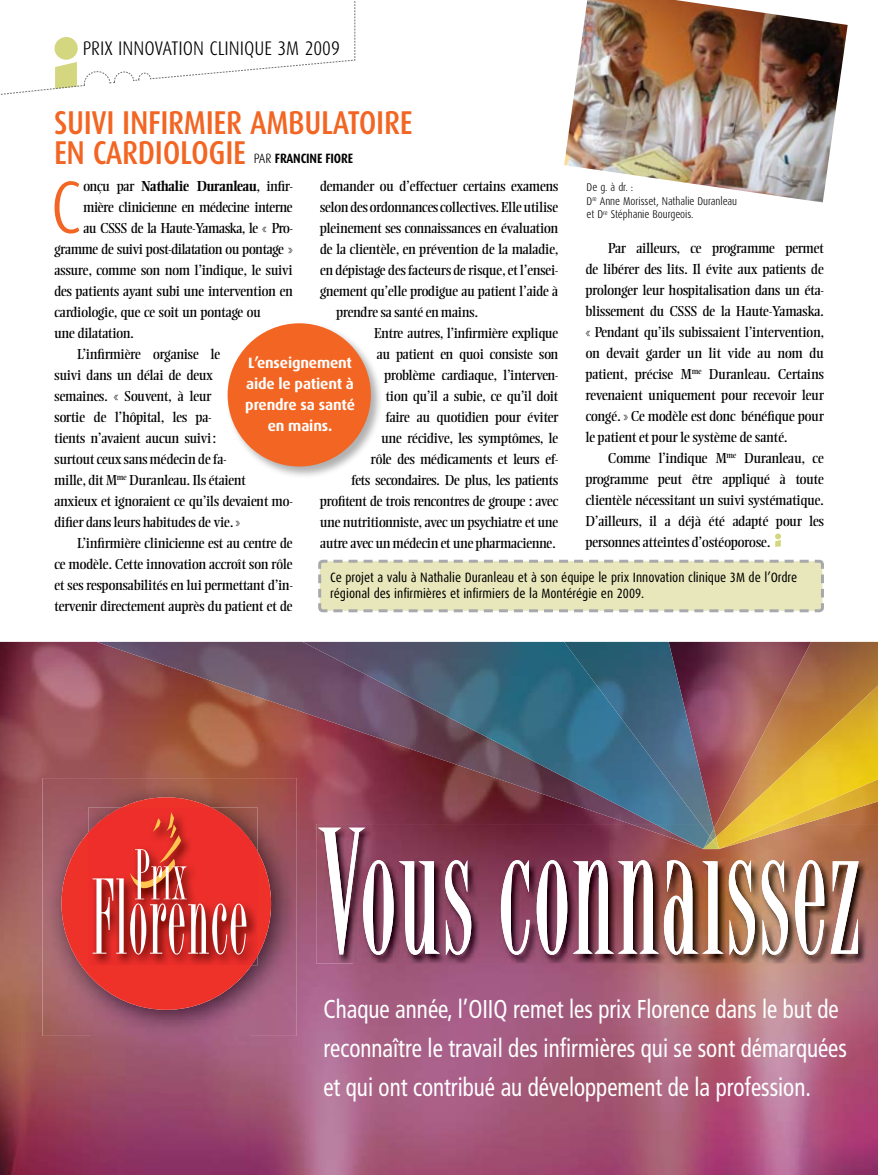
<style>
.page{position:relative;width:878px;height:1175px;background:#fff}
.page>*{position:absolute;margin:0;border:0;box-sizing:border-box;transform-origin:0 0}
.t1{font:300 73.95px "Dax Condensed";color:#f26522}
.t2{font:500 33px/30px "Dax Condensed";letter-spacing:-.01em;color:#f26522}
.t3{font:condensed 25.8px/38.7px "Frutiger";color:#fff;scale:.89 1}
.t4{font:300 19.65px "Dax Condensed";color:#000}
.t5{font:700 15px/21px "Dax";letter-spacing:-.01em;color:#fff;text-align:center}
.t6{font:14.25px/21px "Ellington";letter-spacing:-.03em;color:#000;text-align:justify}
.t7{font:700 14.25px "Ellington";letter-spacing:-.04em;color:#000}
.t8{font:13.5px/16.5px "Dax Condensed";color:#000}
.t9{font:700 13.5px "Dax Condensed";letter-spacing:-.01em;color:#000}
.t10{font:300 11.25px/13.5px "Dax Condensed";letter-spacing:-.005em;color:#000}
.s1{font-weight:300}
.s2{font-weight:400}
</style>
<div class="page">
<svg style="left:0;top:1px;width:355px;height:94px"></svg>
<svg style="left:775px;top:533px;width:6px;height:14px"></svg>
<img style="left:564px;top:0;width:283px;height:202px">
<img style="left:0;top:642px;width:97px;height:148px">
<img style="left:712px;top:642px;width:4px;height:49px">
<img style="left:712px;top:691px;width:4px;height:133px">
<img style="left:0;top:790px;width:92px;height:384px">
<img style="left:250px;top:840px;width:104px;height:334px">
<img style="left:354px;top:963px;width:524px;height:211px">
<img style="left:92px;top:1035px;width:158px;height:139px">
<img style="left:316px;top:824px;width:562px;height:139px">
<img style="left:318px;top:825px;width:560px;height:130px">
<img style="left:42px;top:778px;width:255px;height:257px">
<div style="left:61px;top:797px;width:210px;height:212px;background:#ee3229;border-radius:50%"></div>
<img style="left:88px;top:807px;width:169px;height:158px">
<svg style="left:93px;top:812px;width:153px;height:142px"></svg>
<img style="left:97px;top:642px;width:205px;height:182px">
<img style="left:630px;top:824px;width:70px;height:25px">
<img style="left:700px;top:642px;width:12px;height:182px">
<img style="left:302px;top:642px;width:398px;height:182px">
<img style="left:654px;top:824px;width:49px;height:24px">
<img style="left:703px;top:824px;width:99px;height:25px">
<img style="left:716px;top:642px;width:162px;height:182px">
<img style="left:703px;top:828px;width:13px;height:8px">
<img style="left:729px;top:685px;width:149px;height:139px">
<img style="left:716px;top:824px;width:59px;height:24px">
<svg style="left:703px;top:836px;width:16px;height:13px"></svg>
<img style="left:703px;top:837px;width:15px;height:3px">
<img style="left:703px;top:840px;width:15px;height:9px">
<svg style="left:318px;top:559px;width:506px;height:54px;background:#e4e3bd"></svg>
<div style="left:225px;top:321px;width:158px;height:157px;background:#000;opacity:.31"></div>
<div style="left:227px;top:323px;width:144px;height:143px;background:#f26522;border-radius:50%"></div>
<h3 class="t4" style="left:83px;top:37px;width:258px">PRIX INNOVATION CLINIQUE 3M 2009</h3>
<h2 class="t2" style="left:54px;top:108px;width:360px">SUIVI INFIRMIER AMBULATOIRE<br>EN CARDIOLOGIE</h2>
<p class="t9" style="left:254px;top:151px;width:101px"><span class="s1">par</span> FRANCINE FIORE</p>
<p class="t7" style="left:83px;top:178px;width:211px"><span class="s2">onçu par</span> Nathalie Duranleau<span class="s2">, infir-</span></p>
<p class="t6" style="left:83px;top:196px;width:211px">mière clinicienne en médecine interne</p>
<p class="t6" style="left:83px;top:217px;width:211px">au CSSS de la Haute-Yamaska, le « Pro-</p>
<p class="t6" style="left:54px;top:238px;width:240px">gramme de suivi post-dilatation ou pontage »</p>
<p class="t6" style="left:54px;top:259px;width:240px">assure, comme son nom l’indique, le suivi</p>
<p class="t6" style="left:54px;top:280px;width:240px">des patients ayant subi une intervention en</p>
<p class="t6" style="left:54px;top:301px;width:208px">cardiologie, que ce soit un pontage ou</p>
<p class="t6" style="left:54px;top:322px;width:81px">une dilatation.</p>
<p class="t6" style="left:77px;top:343px;width:145px">L’infirmière organise le</p>
<p class="t6" style="left:54px;top:364px;width:160px">suivi dans un délai de deux</p>
<p class="t6" style="left:54px;top:385px;width:159px">semaines. « Souvent, à leur</p>
<p class="t6" style="left:54px;top:406px;width:159px">sortie de l’hôpital, les pa-</p>
<p class="t6" style="left:54px;top:427px;width:163px">tients n’avaient aucun suivi:</p>
<p class="t6" style="left:54px;top:448px;width:174px">surtout ceux sans médecin de fa-</p>
<p class="t6" style="left:54px;top:469px;width:193px">mille, dit M<sup>me</sup> Duranleau. Ils étaient</p>
<p class="t6" style="left:54px;top:490px;width:240px">anxieux et ignoraient ce qu’ils devaient mo-</p>
<p class="t6" style="left:54px;top:511px;width:187px">difier dans leurs habitudes de vie. »</p>
<p class="t6" style="left:77px;top:532px;width:217px">L’infirmière clinicienne est au centre de</p>
<p class="t6" style="left:54px;top:553px;width:240px">ce modèle. Cette innovation accroît son rôle</p>
<p class="t6" style="left:54px;top:574px;width:240px">et ses responsabilités en lui permettant d’in-</p>
<p class="t6" style="left:54px;top:595px;width:240px">tervenir directement auprès du patient et de</p>
<p class="t6" style="left:320px;top:175px;width:240px">demander ou d’effectuer certains examens</p>
<p class="t6" style="left:320px;top:196px;width:240px">selon des ordonnances collectives. Elle utilise</p>
<p class="t6" style="left:320px;top:217px;width:240px">pleinement ses connaissances en évaluation</p>
<p class="t6" style="left:320px;top:238px;width:240px">de la clientèle, en prévention de la maladie,</p>
<p class="t6" style="left:320px;top:259px;width:240px">en dépistage des facteurs de risque, et l’ensei-</p>
<p class="t6" style="left:320px;top:280px;width:240px">gnement qu’elle prodigue au patient l’aide à</p>
<p class="t6" style="left:336px;top:301px;width:143px">prendre sa santé en mains.</p>
<p class="t6" style="left:374px;top:322px;width:186px">Entre autres, l’infirmière explique</p>
<p class="t6" style="left:376px;top:343px;width:183px">au patient en quoi consiste son</p>
<p class="t6" style="left:384px;top:364px;width:176px">problème cardiaque, l’interven-</p>
<p class="t6" style="left:385px;top:385px;width:174px">tion qu’il a subie, ce qu’il doit</p>
<p class="t6" style="left:385px;top:406px;width:174px">faire au quotidien pour éviter</p>
<p class="t6" style="left:381px;top:427px;width:179px">une récidive, les symptômes, le</p>
<p class="t6" style="left:370px;top:448px;width:189px">rôle des médicaments et leurs ef-</p>
<p class="t6" style="left:351px;top:469px;width:209px">fets secondaires. De plus, les patients</p>
<p class="t6" style="left:320px;top:490px;width:240px">profitent de trois rencontres de groupe : avec</p>
<p class="t6" style="left:320px;top:511px;width:240px">une nutritionniste, avec un psychiatre et une</p>
<p class="t6" style="left:320px;top:532px;width:237px">autre avec un médecin et une pharmacienne.</p>
<h1 class="t1" style="left:50px;top:167px;width:33px">C</h1>
<p class="t10" style="left:586px;top:181px;width:152px">De g. à dr. :<br>D<sup>re</sup> Anne Morisset, Nathalie Duranleau et D<sup>re</sup> Stéphanie Bourgeois.</p>
<p class="t6" style="left:585px;top:238px;width:240px;text-indent:23px">Par ailleurs, ce programme permet de libérer des lits. Il évite aux patients de prolonger leur hospitalisation dans un éta&shy;blissement du CSSS de la Haute-Yamaska. « Pendant qu’ils subissaient l’intervention, on devait garder un lit vide au nom du patient, précise M<sup>me</sup> Duranleau. Certains revenaient uniquement pour recevoir leur congé. » Ce modèle est donc bénéfique pour le patient et pour le système de santé.</p>
<p class="t6" style="left:585px;top:448px;width:240px;text-indent:22px">Comme l’indique M<sup>me</sup> Duranleau, ce programme peut être appliqué à toute clientèle nécessitant un suivi systématique.<br>D’ailleurs, il a déjà été adapté pour les personnes atteintes d’ostéoporose.</p>
<p class="t5" style="left:245px;top:353px;width:111px">L’enseignement aide le patient à prendre sa santé en mains.</p>
<p class="t8" style="left:330px;top:569px;width:468px">Ce projet a valu à Nathalie Duranleau et à son équipe le prix Innovation clinique 3M de l’Ordre régional des infirmières et infirmiers de la Montérégie en 2009.</p>
<h3 class="t3" style="left:323px;top:990px;width:589px">Chaque année, l’OIIQ remet les prix Florence dans le but de reconnaître le travail des infirmières qui se sont démarquées et qui ont contribué au développement de la profession.</h3>
</div>
